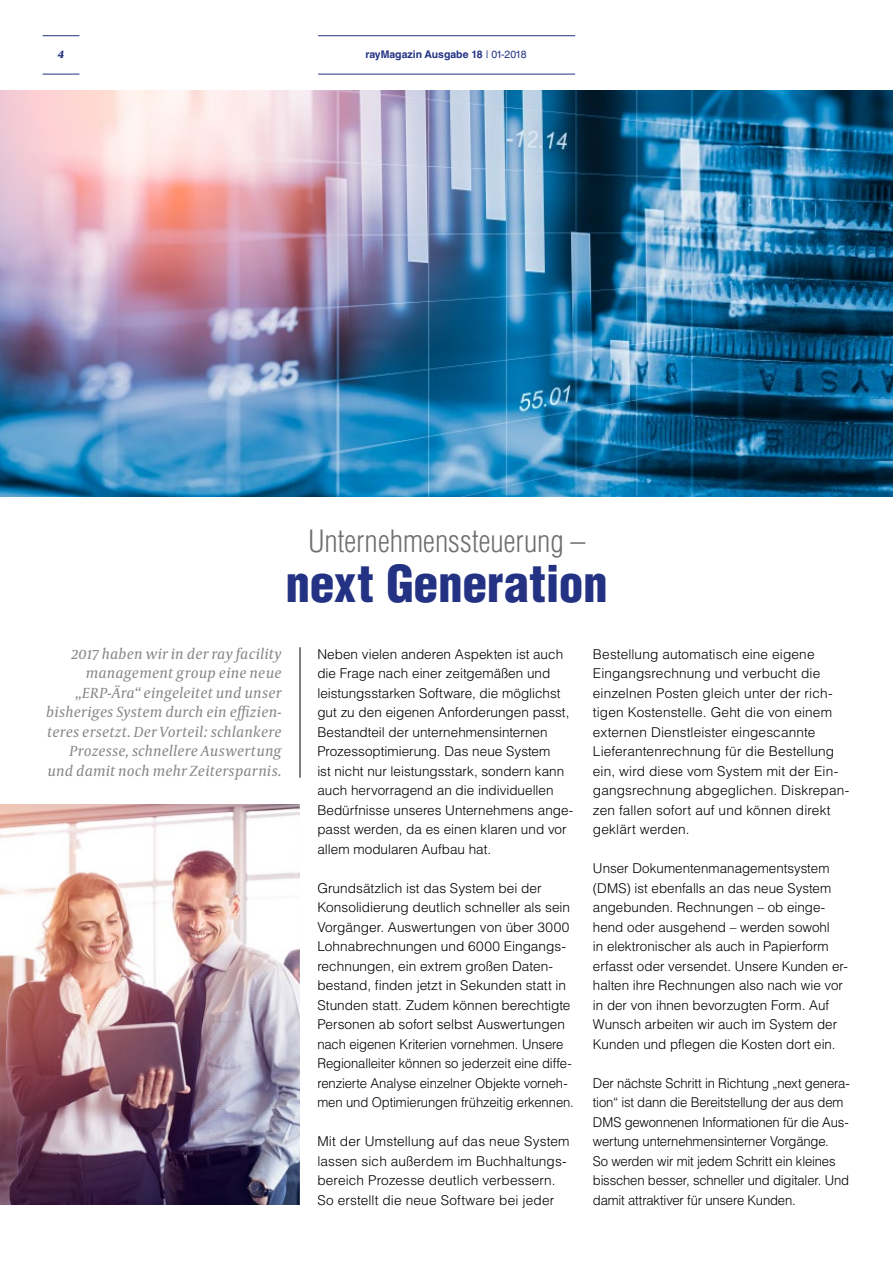
<style>
.page{position:relative;width:893px;height:1263px;background:#fff}
.page>*{position:absolute;margin:0;border:0;box-sizing:border-box;transform-origin:0 0}
.t1{font:900 condensed 49.5px "Helvetica LT Std";letter-spacing:-.005em;color:#233283}
.t2{font:300 condensed 30px "Helvetica LT Std";color:#706f6f}
.t3{font:italic 15px/19.5px "Capitolium News 2";letter-spacing:.01em;color:#878787;text-align:right}
.t4{font:300 13.5px/19.5px "Helvetica LT Std";color:#000}
.t5{font:italic 700 12px "Capitolium News 2";color:#233283}
.t6{font:700 10.5px "Helvetica LT Std";color:#233283}
.s1{font-weight:400}
</style>
<div class="page">
<hr style="left:300px;top:647px;width:1px;height:131px;background:#000">
<img style="left:0;top:805px;width:300px;height:399px">
<img style="left:0;top:90px;width:893px;height:407px">
<hr style="left:318px;top:74px;width:257px;height:1px;background:#233283">
<hr style="left:318px;top:35px;width:257px;height:1px;background:#233283">
<hr style="left:43px;top:74px;width:36px;height:1px;background:#233283">
<hr style="left:43px;top:35px;width:36px;height:1px;background:#233283">
<p class="t5" style="left:58px;top:45px;width:8px">4</p>
<p class="t6" style="left:365px;top:48px;width:163px">rayMagazin Ausgabe 18 <span class="s1">| 01-2018</span></p>
<h2 class="t2" style="left:308px;top:522px;width:279px">Unternehmenssteuerung –</h2>
<h1 class="t1" style="left:285px;top:552px;width:324px">next Generation</h1>
<p class="t3" style="left:46px;top:643px;width:237px">2017 haben wir in der ray facility management group eine neue „ERP-Ära“ eingeleitet und unser bisheriges System durch ein effizien&shy;teres ersetzt. Der Vorteil: schlankere Prozesse, schnellere Auswertung und damit noch mehr Zeitersparnis.</p>
<p class="t4" style="left:317px;top:644px;width:258px">Neben vielen anderen Aspekten ist auch die Frage nach einer zeitgemäßen und leistungsstarken Software, die möglichst gut zu den eigenen Anforderungen passt, Bestandteil der unternehmensinternen Prozessoptimierung. Das neue System<br>ist nicht nur leistungsstark, sondern kann auch hervorragend an die individuellen Bedürfnisse unseres Unternehmens ange&shy;passt werden, da es einen klaren und vor allem modularen Aufbau hat.</p>
<p class="t4" style="left:317px;top:878px;width:258px">Grundsätzlich ist das System bei der Konsolidierung deutlich schneller als sein Vorgänger. Auswertungen von über 3000<br>Lohnabrechnungen und 6000 Eingangs&shy;rechnungen, ein extrem großen Daten&shy;bestand, finden jetzt in Sekunden statt in Stunden statt. Zudem können berechtigte Personen ab sofort selbst Auswertungen nach eigenen Kriterien vornehmen. Unsere Regionalleiter können so jederzeit eine diffe&shy;renzierte Analyse einzelner Objekte vorneh&shy;men und Optimierungen frühzeitig erkennen.</p>
<p class="t4" style="left:317px;top:1131px;width:254px">Mit der Umstellung auf das neue System lassen sich außerdem im Buchhaltungs&shy;bereich Prozesse deutlich verbessern.<br>So erstellt die neue Software bei jeder</p>
<p class="t4" style="left:593px;top:644px;width:258px">Bestellung automatisch eine eigene Eingangsrechnung und verbucht die einzelnen Posten gleich unter der rich&shy;tigen Kostenstelle. Geht die von einem externen Dienstleister eingescannte Lieferantenrechnung für die Bestellung ein, wird diese vom System mit der Ein&shy;gangsrechnung abgeglichen. Diskrepan&shy;zen fallen sofort auf und können direkt geklärt werden.</p>
<p class="t4" style="left:593px;top:858px;width:257px">Unser Dokumentenmanagementsystem (DMS) ist ebenfalls an das neue System angebunden. Rechnungen – ob einge&shy;hend oder ausgehend – werden sowohl<br>in elektronischer als auch in Papierform erfasst oder versendet. Unsere Kunden er&shy;halten ihre Rechnungen also nach wie vor in der von ihnen bevorzugten Form. Auf Wunsch arbeiten wir auch im System der Kunden und pflegen die Kosten dort ein.</p>
<p class="t4" style="left:593px;top:1073px;width:258px">Der nächste Schritt in Richtung „next genera&shy;tion“ ist dann die Bereitstellung der aus dem DMS gewonnenen Informationen für die Aus&shy;wertung unternehmensinterner Vorgänge.<br>So werden wir mit jedem Schritt ein kleines bisschen besser, schneller und digitaler. Und damit attraktiver für unsere Kunden.</p>
</div>
